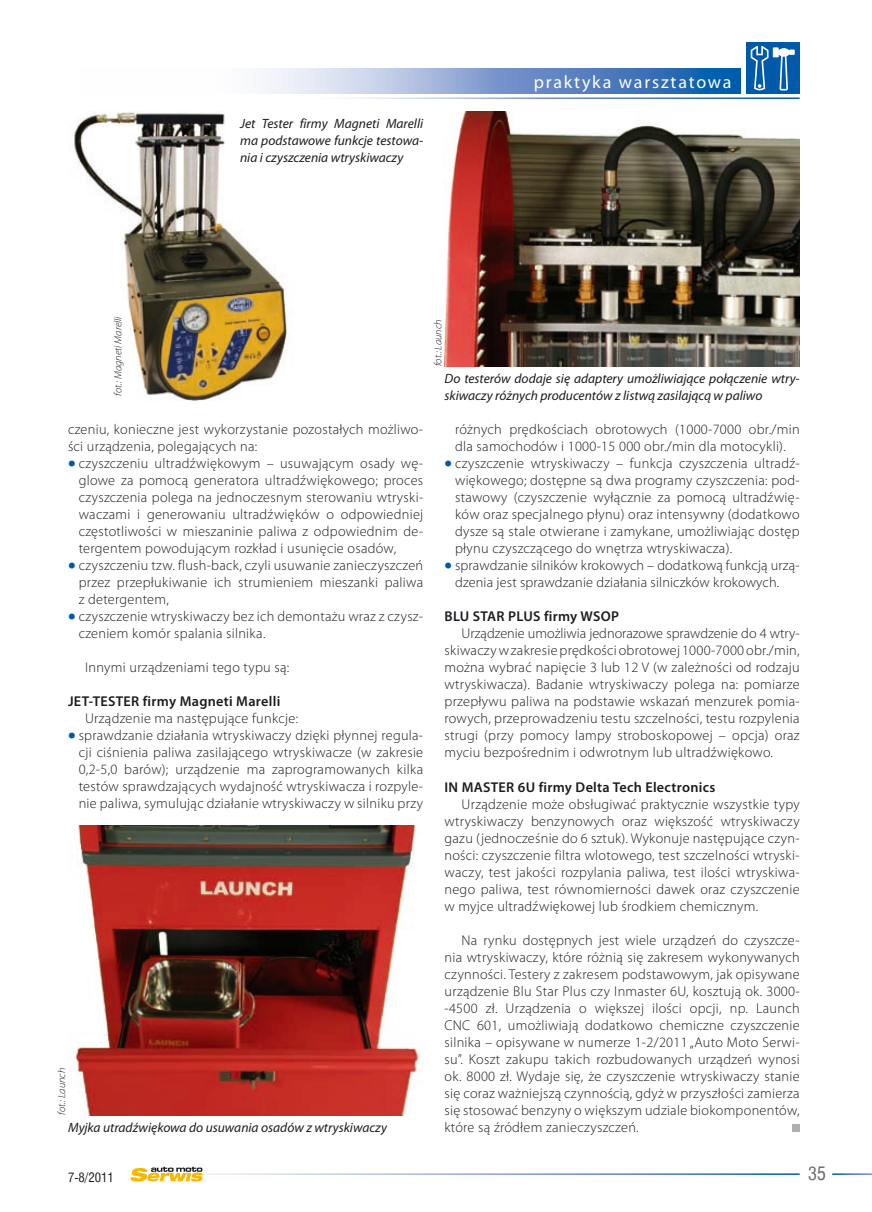
<style>
.page{position:relative;width:872px;height:1212px;background:#fff}
.page>*{position:absolute;margin:0;border:0;box-sizing:border-box;transform-origin:0 0}
.t1{font:18px "Myriad Pro";letter-spacing:.1em;color:#fff}
.t2{font:18px "Swis 721 Cn EU";color:#68676c}
.t3{font:300 14.25px/17px "Myriad Pro";letter-spacing:.02em;color:#1b1c20;text-align:justify}
.t4{font:600 14.25px "Myriad Pro";letter-spacing:.02em;color:#1b1c20}
.t5{font:italic 13.5px/17px "Myriad Pro";color:#1b1c20}
.t6{font:12.75px "Swis 721 Cn EU";color:#1b1c20}
.t7{font:italic 300 10.5px "Myriad Pro";color:#1b1c20}
.s1{font-weight:900;font-size:21px;color:#005aa9}
</style>
<div class="page">
<svg style="left:264px;top:68px;width:476px;height:26px;background:#7fa0d0"></svg>
<div style="left:745px;top:43px;width:54px;height:51px;background:#005aa9"></div>
<svg style="left:750px;top:46px;width:44px;height:45px"></svg>
<svg style="left:130px;top:1167px;width:73px;height:14px"></svg>
<div style="left:792px;top:1124px;width:7px;height:7px;background:#aeafb2"></div>
<img style="left:74px;top:112px;width:214px;height:288px">
<img style="left:444px;top:111px;width:355px;height:255px">
<img style="left:75px;top:825px;width:348px;height:291px">
<p class="t5" style="left:240px;top:115px;width:185px;text-align:justify">Jet Tester firmy Magneti Marelli ma podstawowe funkcje testowa&shy;nia i czyszczenia wtryskiwaczy</p>
<p class="t1" style="left:534px;top:71px;width:199px">praktyka warsztatowa</p>
<p class="t7" style="left:112px;top:396px;width:81px;rotate:-90deg">fot.: Magneti Marelli</p>
<p class="t3" style="left:68px;top:421px;width:357px">czeniu, konieczne jest wykorzystanie pozostałych możliwo&shy;ści urządzenia, polegających na:</p>
<p class="t3" style="left:79px;top:455px;width:346px;text-indent:-11px"><span class="s1">•</span> czyszczeniu ultradźwiękowym – usuwającym osady wę&shy;glowe za pomocą generatora ultradźwiękowego; proces czyszczenia polega na jednoczesnym sterowaniu wtryski&shy;waczami i generowaniu ultradźwięków o odpowiedniej częstotliwości w mieszaninie paliwa z odpowiednim de&shy;tergentem powodującym rozkład i usunięcie osadów,</p>
<p class="t3" style="left:79px;top:557px;width:346px;text-indent:-11px"><span class="s1">•</span> czyszczeniu tzw. flush-back, czyli usuwanie zanieczyszczeń przez przepłukiwanie ich strumieniem mieszanki paliwa z detergentem,</p>
<p class="t3" style="left:79px;top:608px;width:346px;text-indent:-11px"><span class="s1">•</span> czyszczenie wtryskiwaczy bez ich demontażu wraz z czysz&shy;czeniem komór spalania silnika.</p>
<p class="t3" style="left:85px;top:659px;width:206px">Innymi urządzeniami tego typu są:</p>
<p class="t4" style="left:68px;top:692px;width:214px">JET-TESTER firmy Magneti Marelli</p>
<p class="t3" style="left:85px;top:710px;width:214px">Urządzenie ma następujące funkcje:</p>
<p class="t3" style="left:79px;top:727px;width:346px;text-indent:-11px"><span class="s1">•</span> sprawdzanie działania wtryskiwaczy dzięki płynnej regula&shy;cji ciśnienia paliwa zasilającego wtryskiwacze (w zakresie 0,2-5,0 barów); urządzenie ma zaprogramowanych kilka testów sprawdzających wydajność wtryskiwacza i rozpyle&shy;nie paliwa, symulując działanie wtryskiwaczy w silniku przy</p>
<p class="t7" style="left:55px;top:1114px;width:48px;rotate:-90deg">fot.: Launch</p>
<p class="t5" style="left:68px;top:1118px;width:320px">Myjka utradźwiękowa do usuwania osadów z wtryskiwaczy</p>
<p class="t7" style="left:432px;top:366px;width:48px;rotate:-90deg">fot.: Launch</p>
<p class="t5" style="left:444px;top:370px;width:357px">Do testerów dodaje się adaptery umożliwiające połączenie wtry&shy;skiwaczy różnych producentów z listwą zasilającą w paliwo</p>
<p class="t3" style="left:455px;top:421px;width:346px">różnych prędkościach obrotowych (1000-7000 obr./min dla samochodów i 1000-15 000 obr./min dla motocykli).</p>
<p class="t3" style="left:455px;top:455px;width:346px;text-indent:-11px"><span class="s1">•</span> czyszczenie wtryskiwaczy – funkcja czyszczenia ultradź&shy;więkowego; dostępne są dwa programy czyszczenia: pod&shy;stawowy (czyszczenie wyłącznie za pomocą ultradźwię&shy;ków oraz specjalnego płynu) oraz intensywny (dodatkowo dysze są stale otwierane i zamykane, umożliwiając dostęp płynu czyszczącego do wnętrza wtryskiwacza).</p>
<p class="t3" style="left:455px;top:557px;width:346px;text-indent:-11px"><span class="s1">•</span> sprawdzanie silników krokowych – dodatkową funkcją urzą&shy;dzenia jest sprawdzanie działania silniczków krokowych.</p>
<p class="t4" style="left:444px;top:607px;width:176px">BLU STAR PLUS firmy WSOP</p>
<p class="t3" style="left:444px;top:625px;width:357px;text-indent:17px">Urządzenie umożliwia jednorazowe sprawdzenie do 4 wtry&shy;skiwaczy wzakresie prędkości obrotowej 1000-7000 obr./min, można wybrać napięcie 3 lub 12 V (w zależności od rodzaju wtryskiwacza). Badanie wtryskiwaczy polega na: pomiarze przepływu paliwa na podstawie wskazań menzurek pomia&shy;rowych, przeprowadzeniu testu szczelności, testu rozpylenia strugi (przy pomocy lampy stroboskopowej – opcja) oraz myciu bezpośrednim i odwrotnym lub ultradźwiękowo.</p>
<p class="t4" style="left:444px;top:778px;width:272px">IN MASTER 6U firmy Delta Tech Electronics</p>
<p class="t3" style="left:444px;top:795px;width:357px;text-indent:17px">Urządzenie może obsługiwać praktycznie wszystkie typy wtryskiwaczy benzynowych oraz większość wtryskiwaczy gazu (jednocześnie do 6 sztuk). Wykonuje następujące czyn&shy;ności: czyszczenie filtra wlotowego, test szczelności wtryski&shy;waczy, test jakości rozpylania paliwa, test ilości wtryskiwa&shy;nego paliwa, test równomierności dawek oraz czyszczenie w myjce ultradźwiękowej lub środkiem chemicznym.</p>
<p class="t3" style="left:444px;top:931px;width:357px;text-indent:17px">Na rynku dostępnych jest wiele urządzeń do czyszcze&shy;nia wtryskiwaczy, które różnią się zakresem wykonywanych czynności. Testery z zakresem podstawowym, jak opisywane urządzenie Blu Star Plus czy Inmaster 6U, kosztują ok. 3000- -4500 zł. Urządzenia o większej ilości opcji, np. Launch CNC 601, umożliwiają dodatkowo chemiczne czyszczenie silnika – opisywane w numerze 1-2/2011 „Auto Moto Serwi&shy;su”. Koszt zakupu takich rozbudowanych urządzeń wynosi ok. 8000 zł. Wydaje się, że czyszczenie wtryskiwaczy stanie się coraz ważniejszą czynnością, gdyż w przyszłości zamierza się stosować benzyny o większym udziale biokomponentów, które są źródłem zanieczyszczeń.</p>
<p class="t6" style="left:68px;top:1168px;width:47px">7-8/2011</p>
<p class="t2" style="left:808px;top:1161px;width:19px">35</p>
</div>
